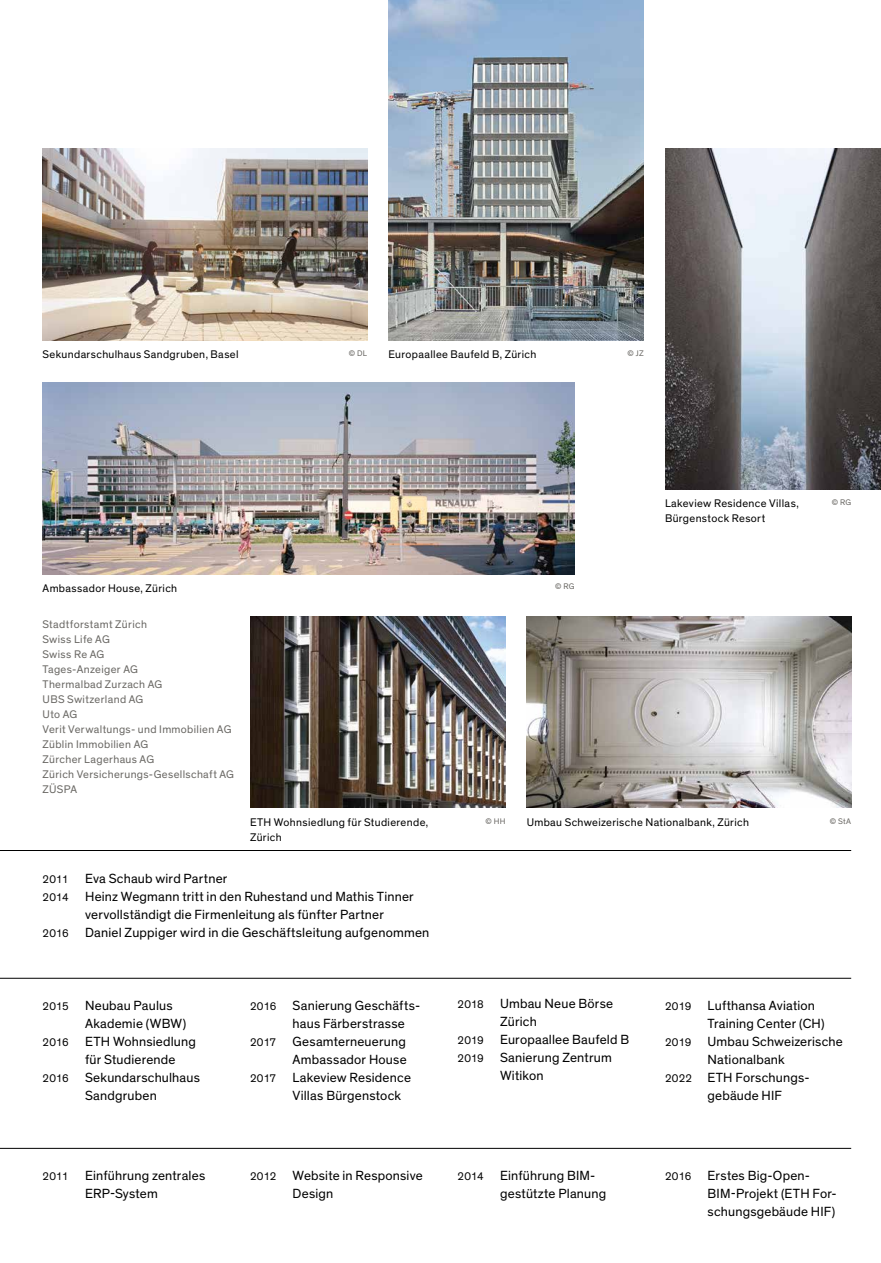
<style>
.page{position:relative;width:881px;height:1263px;background:#fff}
.page>*{position:absolute;margin:0;border:0;box-sizing:border-box;transform-origin:0 0}
.t1{font:13.5px/18px "Theinhardt Stuecheli";letter-spacing:.015em;color:#000}
.t2{font:11.25px/15px "Theinhardt Stuecheli";letter-spacing:.03em;color:#6a6864}
.t3{font:11.25px/15px "Theinhardt Stuecheli";letter-spacing:.03em;color:#000}
.t4{font:8.25px "Theinhardt Stuecheli";letter-spacing:.035em;color:#6a6864}
.s1{font-size:11.25px}
</style>
<div class="page">
<img style="left:43px;top:149px;width:324px;height:191px">
<img style="left:250px;top:617px;width:255px;height:191px">
<img style="left:665px;top:149px;width:215px;height:340px">
<img style="left:388px;top:0;width:255px;height:340px">
<img style="left:43px;top:383px;width:531px;height:191px">
<img style="left:526px;top:617px;width:324px;height:191px">
<hr style="left:0;top:978px;width:850px;height:1px;background:#000">
<hr style="left:0;top:850px;width:850px;height:1px;background:#000">
<hr style="left:0;top:1148px;width:850px;height:1px;background:#000">
<p class="t3" style="left:43px;top:347px;width:197px">Sekundarschulhaus Sandgruben, Basel</p>
<p class="t4" style="left:348px;top:349px;width:20px">© DL</p>
<p class="t3" style="left:388px;top:347px;width:149px">Europaallee Baufeld B, Zürich</p>
<p class="t4" style="left:627px;top:349px;width:18px">© JZ</p>
<p class="t3" style="left:664px;top:496px;width:135px">Lakeview Residence Villas,<br>Bürgenstock Resort</p>
<p class="t4" style="left:831px;top:498px;width:21px">© RG</p>
<p class="t3" style="left:43px;top:581px;width:136px">Ambassador House, Zürich</p>
<p class="t2" style="left:43px;top:617px;width:193px">Stadtforstamt Zürich<br>Swiss Life AG<br>Swiss Re AG<br>Tages-Anzeiger AG<br>Thermalbad Zurzach AG<br>UBS Switzerland AG<br>Uto AG<br>Verit Verwaltungs- und Immobilien AG<br>Züblin Immobilien AG<br>Zürcher Lagerhaus AG<br>Zürich Versicherungs-Gesellschaft AG<br>ZÜSPA</p>
<p class="t3" style="left:250px;top:814px;width:180px">ETH Wohnsiedlung für Studierende,</p>
<p class="t4" style="left:485px;top:816px;width:21px">© HH</p>
<p class="t3" style="left:250px;top:829px;width:33px">Zürich</p>
<p class="t4" style="left:555px;top:582px;width:21px">© RG</p>
<p class="t3" style="left:526px;top:814px;width:224px">Umbau Schweizerische Nationalbank, Zürich</p>
<p class="t4" style="left:829px;top:816px;width:23px">© StA</p>
<p class="t1" style="left:43px;top:869px;width:186px"><span class="s1">2011</span> Eva Schaub wird Partner</p>
<p class="t1" style="left:43px;top:887px;width:372px"><span class="s1">2014</span> Heinz Wegmann tritt in den Ruhestand und Mathis Tinner</p>
<p class="t1" style="left:85px;top:905px;width:300px">vervollständigt die Firmenleitung als fünfter Partner</p>
<p class="t1" style="left:43px;top:923px;width:388px"><span class="s1">2016</span> Daniel Zuppiger wird in die Geschäftsleitung aufgenommen</p>
<p class="t1" style="left:43px;top:997px;width:132px"><span class="s1">2015</span> Neubau Paulus</p>
<p class="t1" style="left:85px;top:1015px;width:103px">Akademie (WBW)</p>
<p class="t1" style="left:43px;top:1033px;width:155px"><span class="s1">2016</span> ETH Wohnsiedlung</p>
<p class="t1" style="left:85px;top:1051px;width:92px">für Studierende</p>
<p class="t1" style="left:43px;top:1069px;width:159px"><span class="s1">2016</span> Sekundarschulhaus</p>
<p class="t1" style="left:85px;top:1087px;width:73px">Sandgruben</p>
<p class="t1" style="left:43px;top:1167px;width:164px;text-align:center"><span class="s1">2011</span> Einführung zentrales<br>ERP-System</p>
<p class="t1" style="left:250px;top:997px;width:172px"><span class="s1">2016</span> Sanierung Geschäfts-</p>
<p class="t1" style="left:292px;top:1015px;width:114px">haus Färberstrasse</p>
<p class="t1" style="left:250px;top:1033px;width:157px"><span class="s1">2017</span> Gesamterneuerung</p>
<p class="t1" style="left:292px;top:1051px;width:115px">Ambassador House</p>
<p class="t1" style="left:250px;top:1069px;width:162px"><span class="s1">2017</span> Lakeview Residence</p>
<p class="t1" style="left:292px;top:1087px;width:110px">Villas Bürgenstock</p>
<p class="t1" style="left:292px;top:1167px;width:131px;text-indent:-43px"><span class="s1">2012</span> Website in Responsive<br>Design</p>
<p class="t1" style="left:457px;top:995px;width:157px"><span class="s1">2018</span> Umbau Neue Börse</p>
<p class="t1" style="left:500px;top:1013px;width:38px">Zürich</p>
<p class="t1" style="left:457px;top:1031px;width:173px"><span class="s1">2019</span> Europaallee Baufeld B</p>
<p class="t1" style="left:457px;top:1049px;width:156px"><span class="s1">2019</span> Sanierung Zentrum</p>
<p class="t1" style="left:500px;top:1067px;width:45px">Witikon</p>
<p class="t1" style="left:664px;top:997px;width:151px"><span class="s1">2019</span> Lufthansa Aviation</p>
<p class="t1" style="left:707px;top:1015px;width:118px">Training Center (CH)</p>
<p class="t1" style="left:664px;top:1033px;width:179px"><span class="s1">2019</span> Umbau Schweizerische</p>
<p class="t1" style="left:707px;top:1051px;width:79px">Nationalbank</p>
<p class="t1" style="left:664px;top:1069px;width:146px"><span class="s1">2022</span> ETH Forschungs-</p>
<p class="t1" style="left:707px;top:1087px;width:76px">gebäude HIF</p>
<p class="t1" style="left:500px;top:1167px;width:108px;text-indent:-43px"><span class="s1">2014</span> Einführung BIM&shy;gestützte Planung</p>
<p class="t1" style="left:707px;top:1167px;width:130px;text-indent:-43px"><span class="s1">2016</span> Erstes Big-Open-<br>BIM-Projekt (ETH For&shy;schungsgebäude HIF)</p>
</div>
